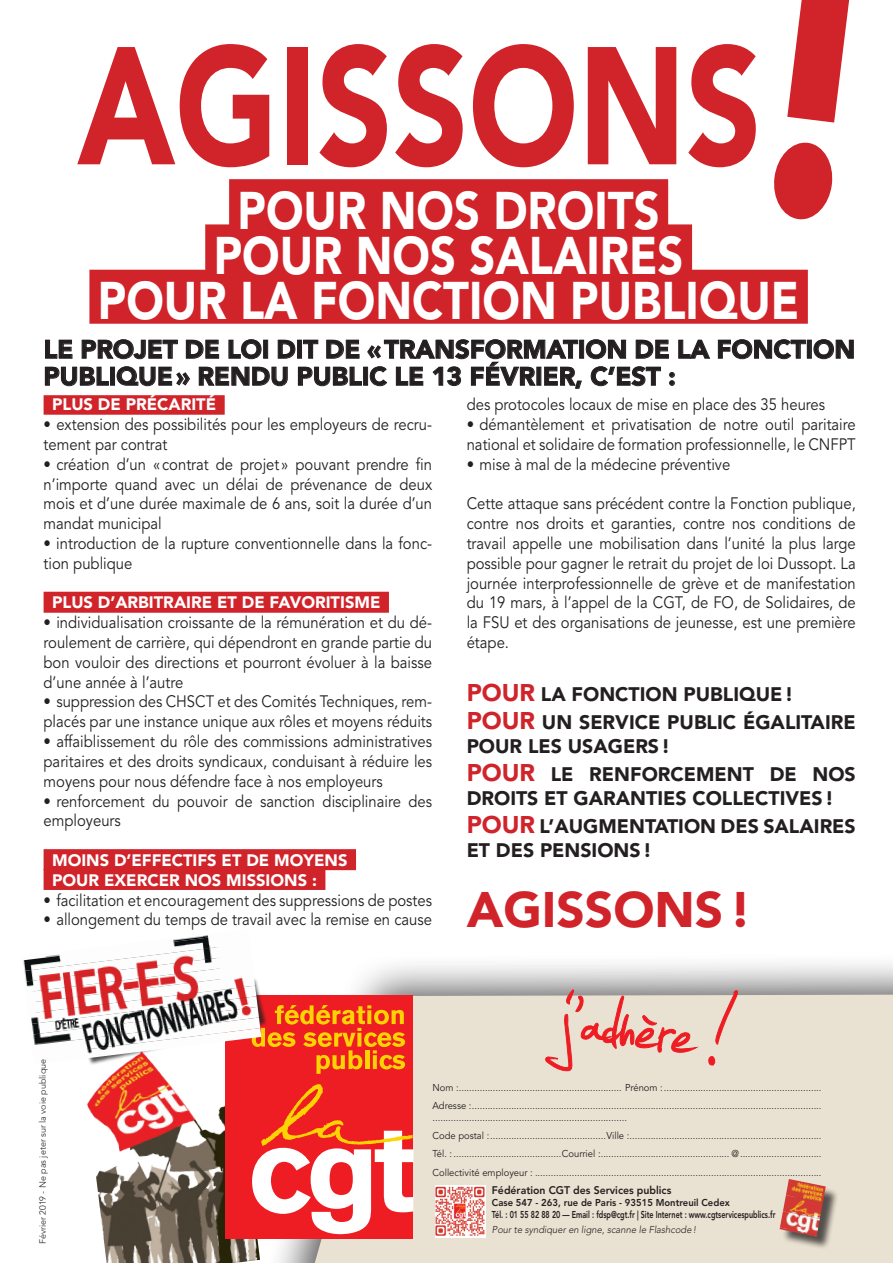
<style>
.page{position:relative;width:893px;height:1263px;background:#fff}
.page>*{position:absolute;margin:0;border:0;box-sizing:border-box;transform-origin:0 0}
.t1{font:900 165.6px "Avenir LT Std";color:#d1232a;scale:.8 1}
.t2{font:900 52.5px "Avenir LT Std";color:#fff;scale:.86 1}
.t3{font:900 49.5px "Avenir LT Std";color:#d1232a}
.t4{font:900 25.5px/27px "Avenir LT Std";color:#231f20}
.t5{font:900 19.5px/28.2px "Avenir LT Std";color:#231f20}
.t6{font:16.5px/19.8px "Avenir LT Std";color:#231f20;scale:.9 1}
.t7{font:900 16.5px/19.8px "Avenir LT Std";color:#fff}
.t8{font:800 11.1px "Avenir LT Std";color:#231f20;scale:.95 1}
.t9{font:9.9px/18.1px "Avenir LT Std";color:#231f20;scale:.95 1}
.t10{font:800 9.9px/11.9px "Avenir LT Std";color:#231f20;scale:.95 1}
.t11{font:italic 300 9.9px "Avenir LT Std";color:#231f20;scale:.95 1}
.t12{font:300 9px "Avenir LT Std";color:#231f20}
.s1{font-size:24px;color:#d1232a}
</style>
<div class="page">
<img style="left:87px;top:1065px;width:173px;height:198px">
<div style="left:263px;top:952px;width:630px;height:311px;background:#231f20;opacity:.75"></div>
<div style="left:315px;top:995px;width:578px;height:268px;background:#e9e1d1"></div>
<div style="left:229px;top:179px;width:439px;height:54px;background:#d1232a"></div>
<div style="left:205px;top:224px;width:487px;height:54px;background:#d1232a"></div>
<div style="left:89px;top:270px;width:719px;height:54px;background:#d1232a"></div>
<svg style="left:718px;top:339px;width:88px;height:20px"></svg>
<div style="left:807px;top:340px;width:5px;height:19px;border:1px solid #231f20"></div>
<svg style="left:813px;top:339px;width:41px;height:20px"></svg>
<svg style="left:45px;top:339px;width:665px;height:50px"></svg>
<div style="left:44px;top:395px;width:181px;height:20px;background:#d1232a"></div>
<div style="left:44px;top:592px;width:345px;height:21px;background:#d1232a"></div>
<div style="left:44px;top:849px;width:312px;height:21px;background:#d1232a"></div>
<div style="left:44px;top:869px;width:281px;height:21px;background:#d1232a"></div>
<img style="left:435px;top:1185px;width:51px;height:52px">
<div style="left:782px;top:1181px;width:57px;height:69px;background:#231f20;opacity:.75"></div>
<img style="left:786px;top:1179px;width:40px;height:23px">
<img style="left:783px;top:1195px;width:40px;height:24px">
<img style="left:780px;top:1211px;width:40px;height:24px">
<img style="left:780px;top:1227px;width:37px;height:10px">
<svg style="left:544px;top:968px;width:194px;height:123px;background:#e1c8be"></svg>
<div style="left:225px;top:995px;width:188px;height:243px;background:#ee1d23"></div>
<svg style="left:252px;top:1084px;width:161px;height:150px"></svg>
<svg style="left:267px;top:1005px;width:138px;height:69px"></svg>
<div style="left:26px;top:936px;width:241px;height:129px;background:#231f20;opacity:.77"></div>
<img style="left:26px;top:935px;width:224px;height:8px">
<img style="left:23px;top:943px;width:228px;height:23px">
<img style="left:24px;top:954px;width:228px;height:28px">
<img style="left:26px;top:964px;width:228px;height:39px">
<img style="left:27px;top:975px;width:228px;height:38px">
<img style="left:28px;top:986px;width:228px;height:38px">
<img style="left:30px;top:996px;width:228px;height:39px">
<img style="left:31px;top:1007px;width:228px;height:38px">
<img style="left:32px;top:1017px;width:228px;height:39px">
<img style="left:33px;top:1028px;width:228px;height:37px">
<h1 class="t1" style="left:77px;top:6px;width:857px">AGISSONS</h1>
<h2 class="t2" style="left:238px;top:179px;width:492px">POUR NOS DROITS</h2>
<h2 class="t2" style="left:214px;top:224px;width:548px">POUR NOS SALAIRES</h2>
<h2 class="t2" style="left:98px;top:269px;width:817px">POUR LA FONCTION PUBLIQUE</h2>
<h3 class="t4" style="left:44px;top:336px;width:813px">LE PROJET DE LOI DIT DE «TRANSFORMATION DE LA FONCTION<br>PUBLIQUE» RENDU PUBLIC LE 13 FÉVRIER, C’EST :</h3>
<p class="t7" style="left:52px;top:395px;width:166px">PLUS DE PRÉCARITÉ</p>
<p class="t6" style="left:44px;top:415px;width:433px">• extension des possibilités pour les employeurs de recru&shy;tement par contrat</p>
<p class="t6" style="left:44px;top:455px;width:433px;text-align:justify">• création d’un « contrat de projet » pouvant prendre fin n’importe quand avec un délai de prévenance de deux mois et d’une durée maximale de 6 ans, soit la durée d’un mandat municipal</p>
<p class="t6" style="left:44px;top:534px;width:433px">• introduction de la rupture conventionnelle dans la fonc&shy;tion publique</p>
<p class="t7" style="left:52px;top:593px;width:330px">PLUS D’ARBITRAIRE ET DE FAVORITISME</p>
<p class="t6" style="left:44px;top:613px;width:433px;text-align:justify">• individualisation croissante de la rémunération et du dé&shy;roulement de carrière, qui dépendront en grande partie du bon vouloir des directions et pourront évoluer à la baisse d’une année à l’autre</p>
<p class="t6" style="left:44px;top:692px;width:433px">• suppression des CHSCT et des Comités Techniques, rem&shy;placés par une instance unique aux rôles et moyens réduits</p>
<p class="t6" style="left:44px;top:732px;width:433px;text-align:justify">• affaiblissement du rôle des commissions administratives paritaires et des droits syndicaux, conduisant à réduire les moyens pour nous défendre face à nos employeurs</p>
<p class="t6" style="left:44px;top:791px;width:433px">• renforcement du pouvoir de sanction disciplinaire des employeurs</p>
<p class="t7" style="left:52px;top:850px;width:297px">MOINS D’EFFECTIFS ET DE MOYENS<br>POUR EXERCER NOS MISSIONS :</p>
<p class="t6" style="left:44px;top:890px;width:433px">• facilitation et encouragement des suppressions de postes</p>
<p class="t6" style="left:44px;top:910px;width:433px">• allongement du temps de travail avec la remise en cause</p>
<p class="t6" style="left:467px;top:395px;width:400px">des protocoles locaux de mise en place des 35 heures</p>
<p class="t6" style="left:467px;top:415px;width:434px">• démantèlement et privatisation de notre outil paritaire national et solidaire de formation professionnelle, le CNFPT</p>
<p class="t6" style="left:467px;top:455px;width:294px">• mise à mal de la médecine préventive</p>
<p class="t6" style="left:467px;top:494px;width:434px;text-align:justify">Cette attaque sans précédent contre la Fonction publique, contre nos droits et garanties, contre nos conditions de travail appelle une mobilisation dans l’unité la plus large possible pour gagner le retrait du projet de loi Dussopt. La journée interprofessionnelle de grève et de manifestation du 19 mars, à l’appel de la CGT, de FO, de Solidaires, de la FSU et des organisations de jeunesse, est une première étape.</p>
<p class="t5" style="left:467px;top:680px;width:391px"><span class="s1">POUR</span> LA FONCTION PUBLIQUE!<br><span class="s1">POUR</span> UN SERVICE PUBLIC ÉGALITAIRE</p>
<p class="t5" style="left:467px;top:732px;width:391px">POUR LES USAGERS!<br><span class="s1">POUR</span> LE RENFORCEMENT DE NOS</p>
<p class="t5" style="left:467px;top:784px;width:391px">DROITS ET GARANTIES COLLECTIVES!<br><span class="s1">POUR</span> L’AUGMENTATION DES SALAIRES</p>
<p class="t5" style="left:467px;top:836px;width:187px">ET DES PENSIONS!</p>
<h3 class="t3" style="left:467px;top:880px;width:286px">AGISSONS!</h3>
<p class="t12" style="left:37px;top:1244px;width:187px;rotate:-90deg">Février 2019 - Ne pas jeter sur la voie publique</p>
<p class="t9" style="left:432px;top:1079px;width:411px">Nom :.............................................................. Prénom :............................................................<br>Adresse :.....................................................................................................................................</p>
<p class="t9" style="left:432px;top:1109px;width:411px">..........................................................................<br>Code postal :............................................Ville :.........................................................................<br>Tél. :.........................................Courriel :................................................. @...............................<br>Collectivité employeur : .............................................................................................................</p>
<p class="t8" style="left:492px;top:1183px;width:190px">Fédération CGT des Services publics</p>
<p class="t10" style="left:492px;top:1196px;width:300px">Case 547 - 263, rue de Paris - 93515 Montreuil Cedex<br>Tél. : 01 55 82 88 20 — Email : fdsp@cgt.fr | Site Internet : www.cgtservicespublics.fr</p>
<p class="t11" style="left:492px;top:1224px;width:217px">Pour te syndiquer en ligne, scanne le Flashcode!</p>
</div>
